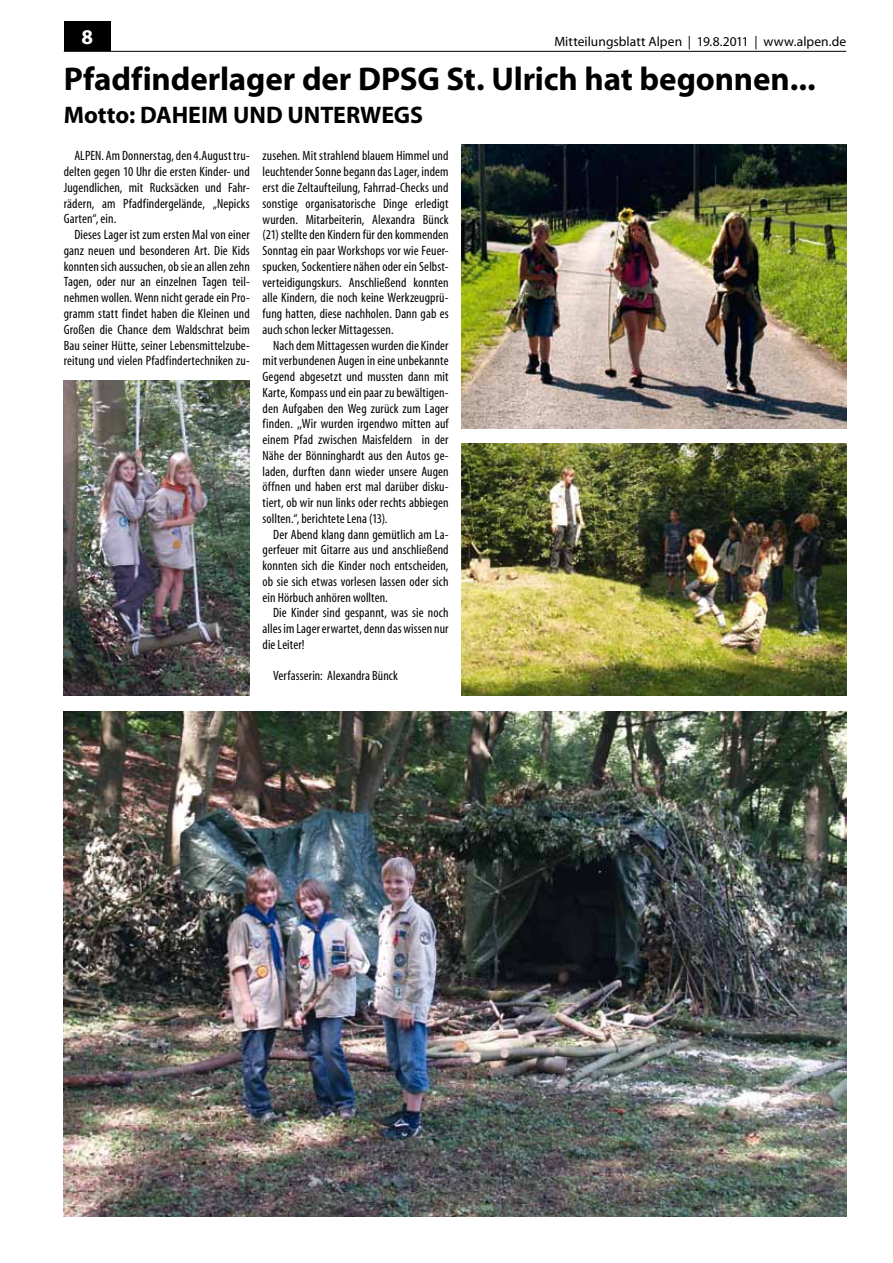
<style>
.page{position:relative;width:893px;height:1263px;background:#fff}
.page>*{position:absolute;margin:0;border:0;box-sizing:border-box;transform-origin:0 0}
.t1{font:700 33px "Myriad";letter-spacing:-.005em;color:#000}
.t2{font:700 24px "Myriad";letter-spacing:-.005em;color:#000}
.t3{font:700 21px "Myriad";color:#fff}
.t4{font:condensed 13.5px/15.8px "Myriad";letter-spacing:.01em;color:#000;text-align:justify}
.t5{font:13.5px "Myriad";letter-spacing:.005em;color:#000}
</style>
<div class="page">
<div style="left:64px;top:21px;width:47px;height:30px;background:#000"></div>
<hr style="left:64px;top:51px;width:782px;height:1px;background:#000">
<img style="left:64px;top:712px;width:782px;height:504px">
<img style="left:64px;top:381px;width:186px;height:315px">
<img style="left:461px;top:145px;width:385px;height:283px">
<img style="left:461px;top:444px;width:385px;height:252px">
<h3 class="t3" style="left:81px;top:26px;width:13px">8</h3>
<p class="t5" style="left:554px;top:35px;width:293px">Mitteilungsblatt Alpen | 19.8.2011 | www.alpen.de</p>
<h1 class="t1" style="left:64px;top:62px;width:753px">Pfadfinderlager der DPSG St. Ulrich hat begonnen...</h1>
<h2 class="t2" style="left:64px;top:103px;width:361px">Motto: DAHEIM UND UNTERWEGS</h2>
<p class="t4" style="left:64px;top:149px;width:188px;text-indent:11px">ALPEN. Am Donnerstag, den 4.August tru&shy;delten gegen 10 Uhr die ersten Kinder- und Jugendlichen, mit Rucksäcken und Fahr&shy;rädern, am Pfadfindergelände, „Nepicks Garten“, ein.</p>
<p class="t4" style="left:64px;top:227px;width:188px;text-indent:11px">Dieses Lager ist zum ersten Mal von einer ganz neuen und besonderen Art. Die Kids konnten sich aussuchen, ob sie an allen zehn Tagen, oder nur an einzelnen Tagen teil&shy;nehmen wollen. Wenn nicht gerade ein Pro&shy;gramm statt findet haben die Kleinen und Großen die Chance dem Waldschrat beim Bau seiner Hütte, seiner Lebensmittelzube&shy;reitung und vielen Pfadfindertechniken zu-</p>
<p class="t4" style="left:263px;top:149px;width:188px">zusehen. Mit strahlend blauem Himmel und leuchtender Sonne begann das Lager, indem erst die Zeltaufteilung, Fahrrad-Checks und sonstige organisatorische Dinge erledigt wurden. Mitarbeiterin, Alexandra Bünck (21) stellte den Kindern für den kommenden Sonntag ein paar Workshops vor wie Feuer&shy;spucken, Sockentiere nähen oder ein Selbst&shy;verteidigungskurs. Anschließend konnten alle Kindern, die noch keine Werkzeugprü&shy;fung hatten, diese nachholen. Dann gab es auch schon lecker Mittagessen.</p>
<p class="t4" style="left:263px;top:338px;width:188px;text-indent:11px">Nach dem Mittagessen wurden die Kinder mit verbundenen Augen in eine unbekannte Gegend abgesetzt und mussten dann mit Karte, Kompass und ein paar zu bewältigen&shy;den Aufgaben den Weg zurück zum Lager finden. ,,Wir wurden irgendwo mitten auf einem Pfad zwischen Maisfeldern in der Nähe der Bönninghardt aus den Autos ge&shy;laden, durften dann wieder unsere Augen öffnen und haben erst mal darüber disku&shy;tiert, ob wir nun links oder rechts abbiegen sollten.“, berichtete Lena (13).</p>
<p class="t4" style="left:263px;top:527px;width:188px;text-indent:11px">Der Abend klang dann gemütlich am La&shy;gerfeuer mit Gitarre aus und anschließend konnten sich die Kinder noch entscheiden, ob sie sich etwas vorlesen lassen oder sich ein Hörbuch anhören wollten.</p>
<p class="t4" style="left:263px;top:606px;width:188px;text-indent:11px">Die Kinder sind gespannt, was sie noch alles im Lager erwartet, denn das wissen nur die Leiter!</p>
<p class="t4" style="left:273px;top:669px;width:126px">Verfasserin: Alexandra Bünck</p>
</div>
